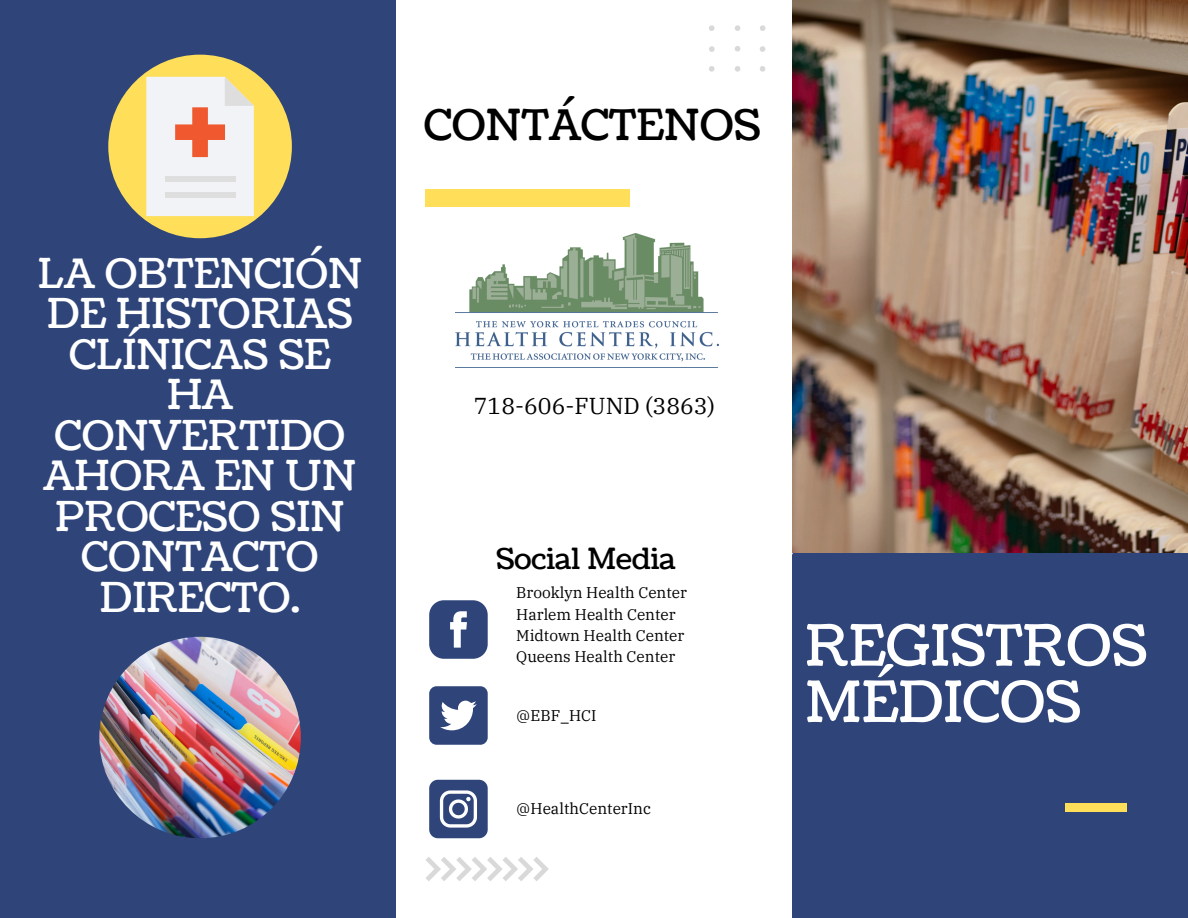
<style>
.page{position:relative;width:1188px;height:918px;background:#fff}
.page>*{position:absolute;margin:0;border:0;box-sizing:border-box;transform-origin:0 0}
.t1{font:56.85px/56.4px "Coustard";color:#fff}
.t2{font:42.6px "Coustard";color:#000}
.t3{font:40.95px/40.5px "Coustard";color:#fff;text-align:center}
.t4{font:29.1px "Coustard";color:#000}
.t5{font:22.95px "IBM Plex Serif";color:#000}
.t6{font:15.45px "IBM Plex Serif";color:#000}
</style>
<div class="page">
<div style="left:792px;top:552px;width:396px;height:366px;background:#2f457a"></div>
<img style="left:792px;top:0;width:396px;height:552px">
<div style="left:0;top:0;width:395px;height:918px;background:#2f457a"></div>
<svg style="left:426px;top:857px;width:123px;height:24px"></svg>
<div style="left:426px;top:189px;width:204px;height:18px;background:#ffde59"></div>
<div style="left:1065px;top:804px;width:62px;height:8px;background:#ffde59"></div>
<svg style="left:760px;top:66px;width:5px;height:6px"></svg>
<svg style="left:735px;top:66px;width:5px;height:6px"></svg>
<svg style="left:709px;top:66px;width:6px;height:6px"></svg>
<svg style="left:760px;top:46px;width:5px;height:6px"></svg>
<svg style="left:735px;top:25px;width:5px;height:6px"></svg>
<svg style="left:709px;top:46px;width:6px;height:6px"></svg>
<svg style="left:760px;top:25px;width:5px;height:6px"></svg>
<svg style="left:735px;top:46px;width:5px;height:6px"></svg>
<svg style="left:709px;top:25px;width:6px;height:6px"></svg>
<img style="left:456px;top:234px;width:263px;height:134px">
<svg style="left:429px;top:600px;width:59px;height:59px;background:#526590"></svg>
<svg style="left:429px;top:686px;width:59px;height:59px"></svg>
<svg style="left:429px;top:780px;width:59px;height:58px;background:#576993"></svg>
<div style="left:108px;top:55px;width:184px;height:183px;background:#ffde59;border-radius:50%"></div>
<svg style="left:146px;top:77px;width:108px;height:139px;background:#f0e3de"></svg>
<div style="left:165px;top:176px;width:70px;height:6px;background:#dededf"></div>
<div style="left:165px;top:193px;width:70px;height:5px;background:#dededf"></div>
<img style="left:99px;top:637px;width:202px;height:201px;border-radius:50%">
<p class="t3" style="left:38px;top:255px;width:326px">LA OBTENCIÓN<br>DE HISTORIAS<br>CLÍNICAS SE<br>HA<br>CONVERTIDO<br>AHORA EN UN<br>PROCESO SIN<br>CONTACTO<br>DIRECTO.</p>
<p class="t2" style="left:424px;top:96px;width:338px">CONTÁCTENOS</p>
<p class="t5" style="left:474px;top:391px;width:243px">718-606-FUND (3863)</p>
<p class="t4" style="left:496px;top:539px;width:181px">Social Media</p>
<p class="t6" style="left:516px;top:582px;width:172px">Brooklyn Health Center</p>
<p class="t6" style="left:516px;top:604px;width:161px">Harlem Health Center</p>
<p class="t6" style="left:516px;top:625px;width:170px">Midtown Health Center</p>
<p class="t6" style="left:516px;top:646px;width:160px">Queens Health Center</p>
<p class="t6" style="left:516px;top:705px;width:82px">@EBF_HCI</p>
<p class="t6" style="left:516px;top:798px;width:136px">@HealthCenterInc</p>
<h2 class="t1" style="left:805px;top:619px;width:344px">REGISTROS<br>MÉDICOS</h2>
</div>
